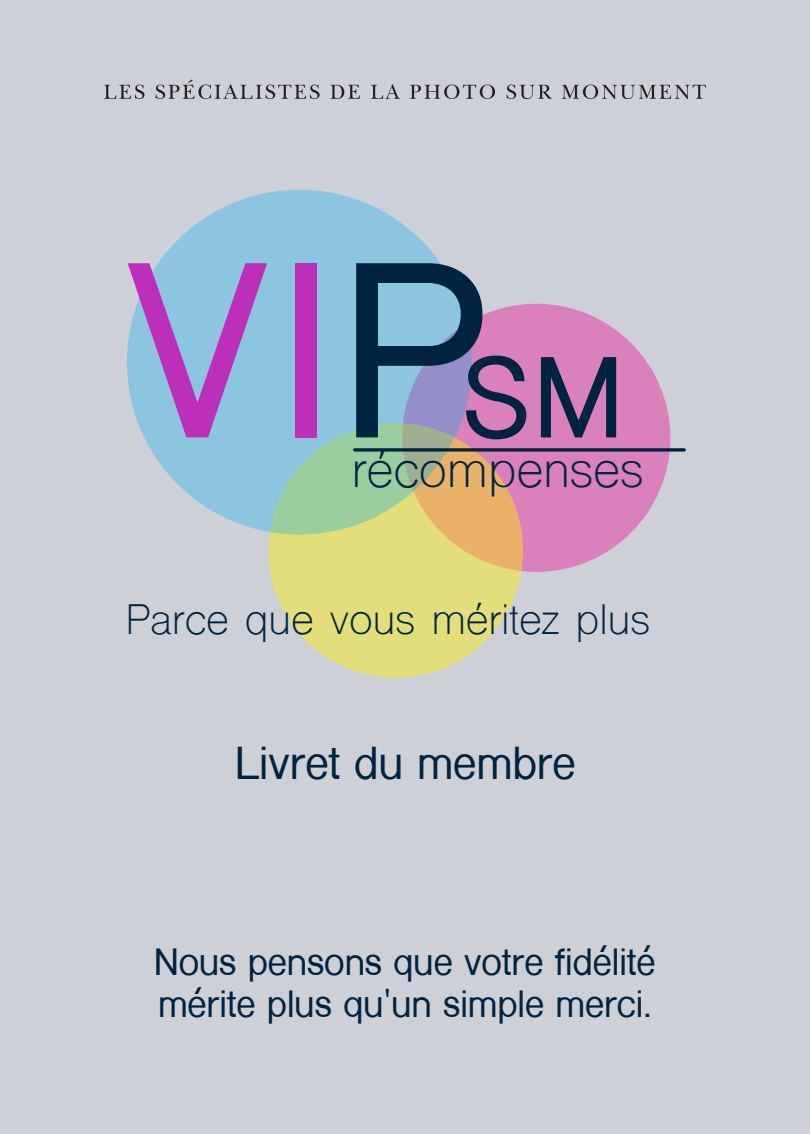
<style>
.page{position:relative;width:810px;height:1134px;background:#ced0d8}
.page>*{position:absolute;margin:0;border:0;box-sizing:border-box;transform-origin:0 0}
.t1{font:700 230.7px "Shree Dev 0714";color:#bd2fb9}
.t2{font:48px "Shree Dev 0714";color:#002340}
.t3{font:700 43.2px "Shree Dev 0714";color:#002340}
.t4{font:40.5px "Shree Dev 0714";color:#002340}
.t5{font:700 35.4px/42.3px "Shree Dev 0714";color:#002340}
.s1{color:#002340}
.s2{font-size:106.2px;color:#002340}
</style>
<div class="page">
<svg style="left:104px;top:85px;width:40px;height:14px"></svg>
<svg style="left:156px;top:80px;width:164px;height:19px"></svg>
<svg style="left:330px;top:85px;width:30px;height:14px"></svg>
<svg style="left:371px;top:84px;width:29px;height:15px"></svg>
<svg style="left:410px;top:85px;width:85px;height:14px"></svg>
<svg style="left:507px;top:85px;width:45px;height:14px"></svg>
<svg style="left:562px;top:85px;width:144px;height:14px"></svg>
<div style="left:402px;top:304px;width:268px;height:268px;background:#da80ba;border-radius:50%"></div>
<svg style="left:268px;top:423px;width:255px;height:255px;fill:#e3de79"></svg>
<svg style="left:127px;top:190px;width:345px;height:345px;fill:#8cc5df"></svg>
<svg style="left:355px;top:448px;width:329px;height:4px"></svg>
<h1 class="t1" style="left:126px;top:223px;width:499px">VI<span class="s1">P</span><span class="s2">SM</span></h1>
<h2 class="t2" style="left:351px;top:440px;width:294px">récompenses</h2>
<p class="t4" style="left:126px;top:595px;width:526px">Parce que vous méritez plus</p>
<p class="t3" style="left:235px;top:739px;width:342px">Livret du membre</p>
<p class="t5" style="left:154px;top:942px;width:503px">Nous pensons que votre fidélité mérite plus qu'un simple merci.</p>
</div>
